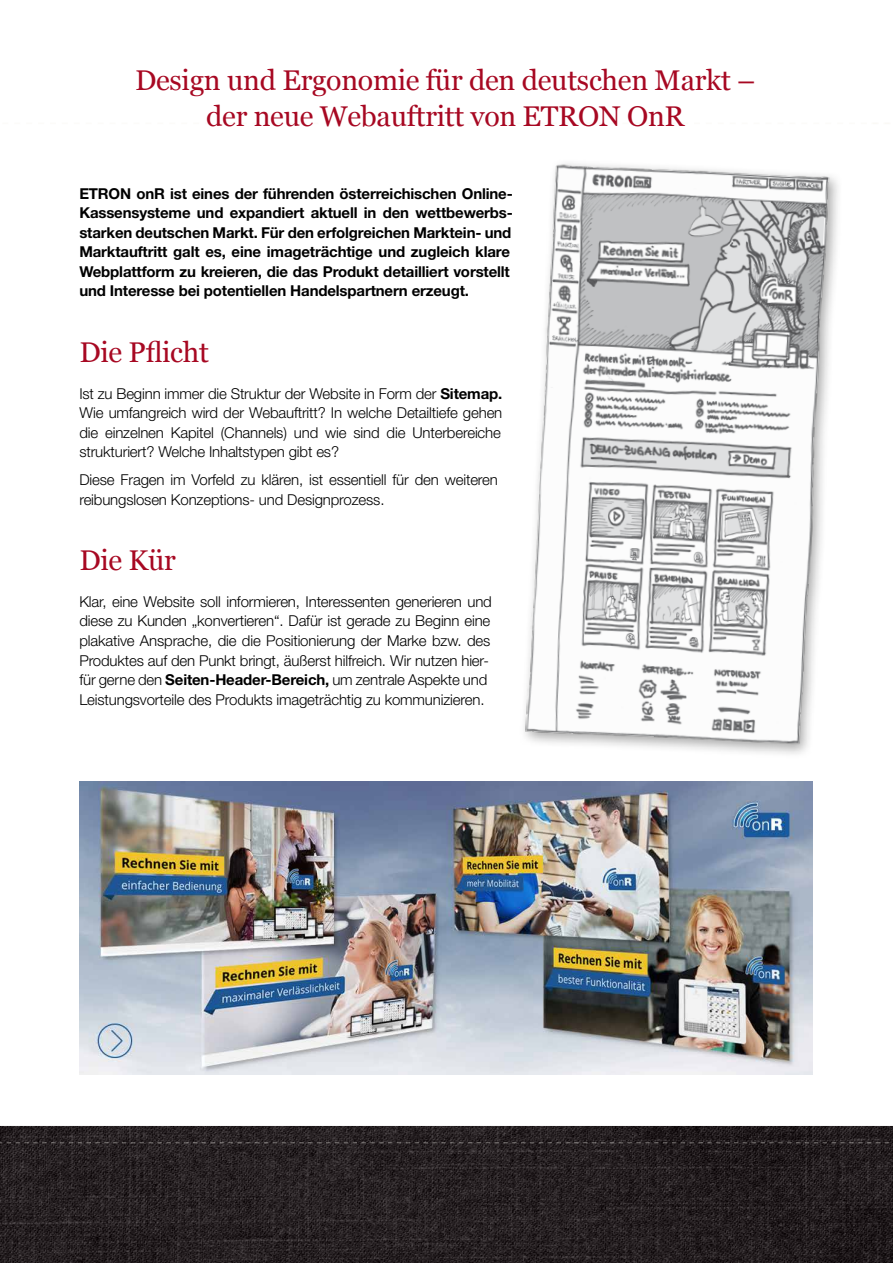
<style>
.page{position:relative;width:893px;height:1263px;background:#fff}
.page>*{position:absolute;margin:0;border:0;box-sizing:border-box;transform-origin:0 0}
.t1{font:28.5px/36.2px "Georgia";letter-spacing:-.01em;color:#a70822;text-align:center}
.t2{font:300 15px/19.5px "Helvetica Neue LT Std";letter-spacing:-.01em;color:#000}
.t3{font:700 15px/19.5px "Helvetica Neue LT Std";letter-spacing:-.01em;color:#000}
.s1{font-weight:700}
</style>
<div class="page">
<img style="left:79px;top:781px;width:733px;height:293px">
<img style="left:0;top:1126px;width:892px;height:137px">
<hr style="left:892px;top:1125px;width:1px;height:138px;background:#000;opacity:.75">
<svg style="left:0;top:1142px;width:893px;height:1px"></svg>
<img style="left:524px;top:163px;width:308px;height:591px">
<h1 class="t1" style="left:135px;top:61px;width:622px">Design und Ergonomie für den deutschen Markt – der neue Webauftritt von ETRON OnR</h1>
<p class="t3" style="left:79px;top:183px;width:435px">ETRON onR ist eines der führenden österreichischen Online-Kassensysteme und expandiert aktuell in den wettbewerbs&shy;starken deutschen Markt. Für den erfolgreichen Marktein- und Marktauftritt galt es, eine imageträchtige und zugleich klare Webplattform zu kreieren, die das Produkt detailliert vorstellt und Interesse bei potentiellen Handelspartnern erzeugt.</p>
<h1 class="t1" style="left:79px;top:333px;width:131px">Die Pflicht</h1>
<p class="t2" style="left:79px;top:383px;width:424px;text-align:justify">Ist zu Beginn immer die Struktur der Website in Form der <span class="s1">Sitemap.<br></span>Wie umfangreich wird der Webauftritt? In welche Detailtiefe gehen die einzelnen Kapitel (Channels) und wie sind die Unterbereiche strukturiert? Welche Inhaltstypen gibt es?</p>
<p class="t2" style="left:79px;top:470px;width:420px">Diese Fragen im Vorfeld zu klären, ist essentiell für den weiteren reibungslosen Konzeptions- und Designprozess.</p>
<h1 class="t1" style="left:79px;top:541px;width:98px">Die Kür</h1>
<p class="t2" style="left:79px;top:592px;width:414px">Klar, eine Website soll informieren, Interessenten generieren und diese zu Kunden „konvertieren“. Dafür ist gerade zu Beginn eine plakative Ansprache, die die Positionierung der Marke bzw. des Produktes auf den Punkt bringt, äußerst hilfreich. Wir nutzen hier&shy;für gerne den <span class="s1">Seiten-Header-Bereich,</span> um zentrale Aspekte und Leistungsvorteile des Produkts imageträchtig zu kommunizieren.</p>
</div>
